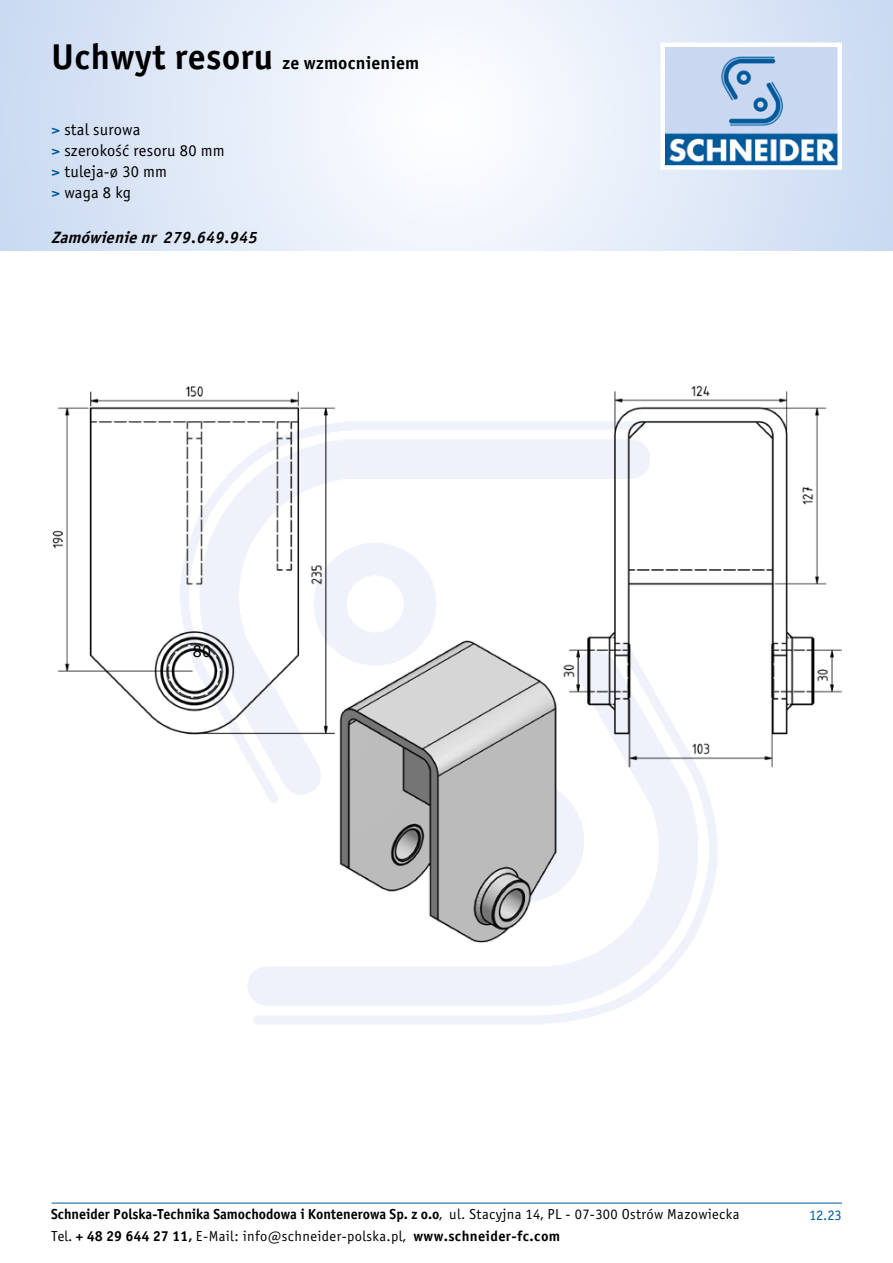
<style>
.page{position:relative;width:893px;height:1263px;background:#fff}
.page>*{position:absolute;margin:0;border:0;box-sizing:border-box;transform-origin:0 0}
.t1{font:18px "Officina Sans Bold ITC";letter-spacing:.01em;color:#000}
.t2{font:18px "Officina Sans Book ITC";color:#000}
.t3{font:16.5px/21px "Officina Sans Book ITC";letter-spacing:.01em;color:#000}
.t4{font:italic 16.5px "Officina Sans Bold ITC";color:#000}
.t5{font:14.55px "Officina Sans Bold ITC";color:#000}
.t6{font:14.55px "Officina Sans Book ITC";letter-spacing:.025em;color:#000}
.t7{font:14.55px "Officina Sans Book ITC";color:#005a9a}
.s1{font-size:36px}
.s2{font-family:"Officina Sans Bold ITC";color:#005a9a}
.s3{font-style:inherit}
.s4{font-family:"Officina Sans Book ITC"}
.s5{font-family:"Officina Sans Bold ITC"}
</style>
<div class="page">
<svg style="left:0;top:0;width:893px;height:251px"></svg>
<img style="left:665px;top:48px;width:172px;height:117px">
<div style="left:660px;top:43px;width:182px;height:127px;border:4px solid #fff"></div>
<img style="left:52px;top:385px;width:789px;height:557px">
<hr style="left:52px;top:1203px;width:790px;height:1px;background:#005a9a">
<p class="t1" style="left:51px;top:51px;width:370px"><span class="s1">Uchwyt resoru</span> ze wzmocnieniem</p>
<p class="t3" style="left:51px;top:119px;width:175px"><span class="s2">&gt;</span> stal surowa<br><span class="s2">&gt;</span> szerokość resoru 80 mm <span class="s2">&gt;</span> tuleja-ø 30 mm<br><span class="s2">&gt;</span> waga 8 kg</p>
<p class="t4" style="left:51px;top:227px;width:208px">Zamówienienr <span class="s3">279.649.945</span></p>
<p class="t2" style="left:193px;top:641px;width:20px">80</p>
<p class="t5" style="left:51px;top:1205px;width:690px">Schneider Polska-Technika Samochodowa i Kontenerowa Sp. z o.o<span class="s4">, ul. Stacyjna 14, PL - 07-300 Ostrów Mazowiecka</span></p>
<p class="t7" style="left:809px;top:1207px;width:34px">12.23</p>
<p class="t6" style="left:51px;top:1227px;width:511px">Tel. <span class="s5">+ 48 29 644 27 11,</span> E-Mail: info@schneider-polska.pl, <span class="s5">www.schneider-fc.com</span></p>
</div>
